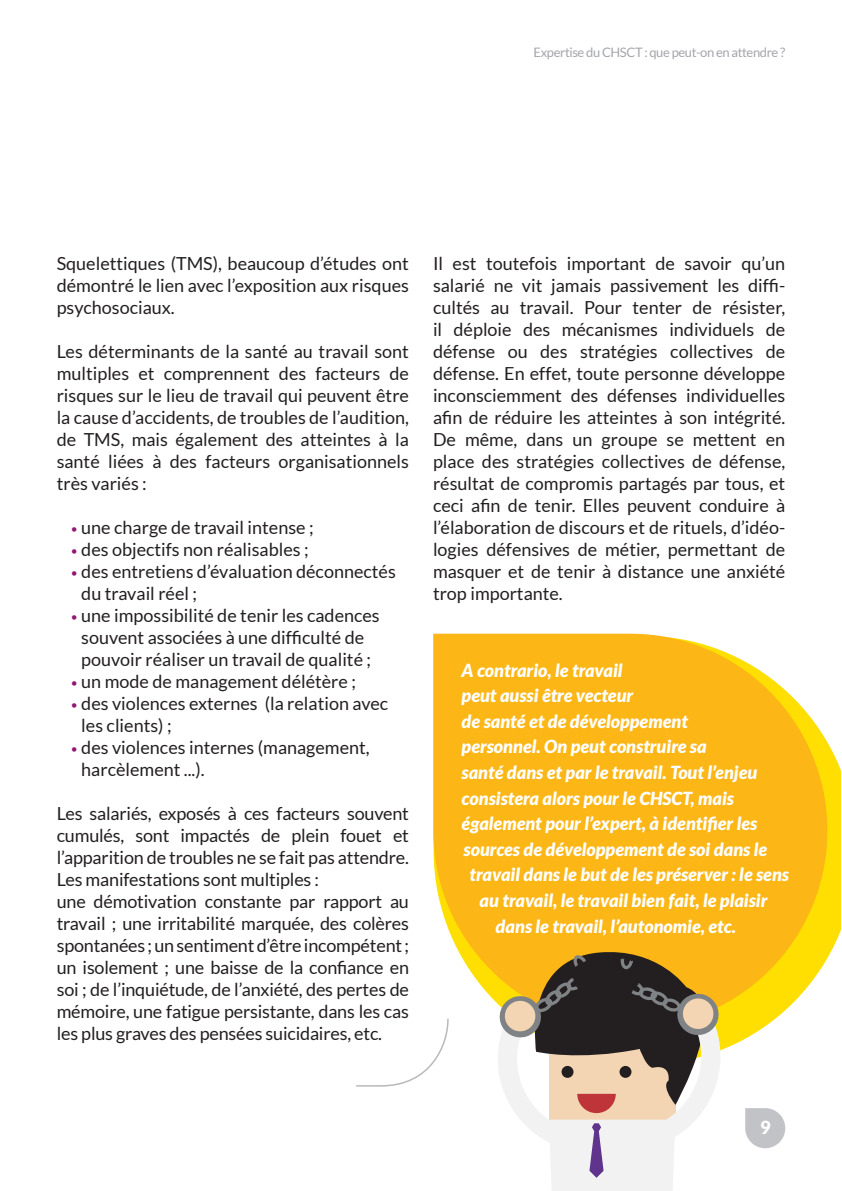
<style>
.page{position:relative;width:842px;height:1191px;background:#fff}
.page>*{position:absolute;margin:0;border:0;box-sizing:border-box;transform-origin:0 0}
.t1{font:18px/22px "Lato";color:#231f20}
.t2{font:italic 900 18px "Lato";color:#fff}
.t3{font:900 18px "Lato";color:#fff}
.t4{font:13px "Lato";letter-spacing:-.03em;color:#a3a5aa}
.s1{font-size:12px;color:#8d1a6e}
</style>
<div class="page">
<svg style="left:745px;top:1108px;width:40px;height:40px;background:#cbcccf"></svg>
<svg style="left:735px;top:741px;width:105px;height:303px"></svg>
<svg style="left:433px;top:633px;width:394px;height:394px;background:#fcbf28"></svg>
<svg style="left:483px;top:947px;width:252px;height:244px"></svg>
<svg style="left:356px;top:1017px;width:93px;height:70px"></svg>
<p class="t4" style="left:534px;top:44px;width:253px">Expertise du CHSCT : que peut-on en attendre ?</p>
<p class="t1" style="left:57px;top:252px;width:354px;text-align:justify">Squelettiques (TMS), beaucoup d’études ont démontré le lien avec l’exposition aux risques psychosociaux.</p>
<p class="t1" style="left:57px;top:340px;width:354px;text-align:justify">Les déterminants de la santé au travail sont multiples et comprennent des facteurs de risques sur le lieu de travail qui peuvent être la cause d’accidents, de troubles de l’audition, de TMS, mais également des atteintes à la santé liées à des facteurs organisationnels très variés :</p>
<p class="t1" style="left:71px;top:516px;width:244px"><span class="s1">•</span> une charge de travail intense ;</p>
<p class="t1" style="left:71px;top:538px;width:239px"><span class="s1">•</span> des objectifs non réalisables ;</p>
<p class="t1" style="left:81px;top:560px;width:316px;text-indent:-10px"><span class="s1">•</span> des entretiens d’évaluation déconnectés du travail réel ;</p>
<p class="t1" style="left:71px;top:604px;width:310px;text-align:center"><span class="s1">•</span> une impossibilité de tenir les cadences souvent associées à une difficulté de pouvoir réaliser un travail de qualité ;</p>
<p class="t1" style="left:71px;top:670px;width:287px"><span class="s1">•</span> un mode de management délétère ;</p>
<p class="t1" style="left:81px;top:692px;width:308px;text-indent:-10px"><span class="s1">•</span> des violences externes (la relation avec les clients) ;</p>
<p class="t1" style="left:81px;top:736px;width:290px;text-indent:-10px"><span class="s1">•</span> des violences internes (management, harcèlement ...).</p>
<p class="t1" style="left:57px;top:802px;width:354px">Les salariés, exposés à ces facteurs souvent cumulés, sont impactés de plein fouet et l’apparition de troubles ne se fait pas attendre.<br>Les manifestations sont multiples :<br>une démotivation constante par rapport au travail ; une irritabilité marquée, des colères spontanées ; un sentiment d’être incompétent ; un isolement ; une baisse de la confiance en soi ; de l’inquiétude, de l’anxiété, des pertes de mémoire, une fatigue persistante, dans les cas les plus graves des pensées suicidaires, etc.</p>
<p class="t1" style="left:433px;top:252px;width:354px;text-align:justify">Il est toutefois important de savoir qu’un salarié ne vit jamais passivement les diffi&shy;cultés au travail. Pour tenter de résister, il déploie des mécanismes individuels de défense ou des stratégies collectives de défense. En effet, toute personne développe inconsciemment des défenses individuelles afin de réduire les atteintes à son intégrité.<br>De même, dans un groupe se mettent en place des stratégies collectives de défense, résultat de compromis partagés par tous, et ceci afin de tenir. Elles peuvent conduire à l’élaboration de discours et de rituels, d’idéo&shy;logies défensives de métier, permettant de masquer et de tenir à distance une anxiété trop importante.</p>
<p class="t2" style="left:462px;top:659px;width:162px">A contrario, le travail</p>
<p class="t2" style="left:462px;top:684px;width:173px">peut aussi être vecteur</p>
<p class="t2" style="left:462px;top:710px;width:228px">de santé et de développement</p>
<p class="t2" style="left:462px;top:735px;width:246px">personnel. On peut construire sa</p>
<p class="t2" style="left:462px;top:761px;width:297px">santé dans et par le travail. Tout l’enjeu</p>
<p class="t2" style="left:462px;top:787px;width:274px">consistera alors pour le CHSCT, mais</p>
<p class="t2" style="left:462px;top:812px;width:297px">également pour l’expert, à identifier les</p>
<p class="t2" style="left:464px;top:838px;width:305px">sources de développement de soi dans le</p>
<p class="t2" style="left:470px;top:863px;width:321px">travail dans le but de les préserver : le sens</p>
<p class="t2" style="left:480px;top:889px;width:289px">au travail, le travail bien fait, le plaisir</p>
<p class="t2" style="left:496px;top:914px;width:242px">dans le travail, l’autonomie, etc.</p>
<p class="t3" style="left:760px;top:1116px;width:12px">9</p>
</div>
